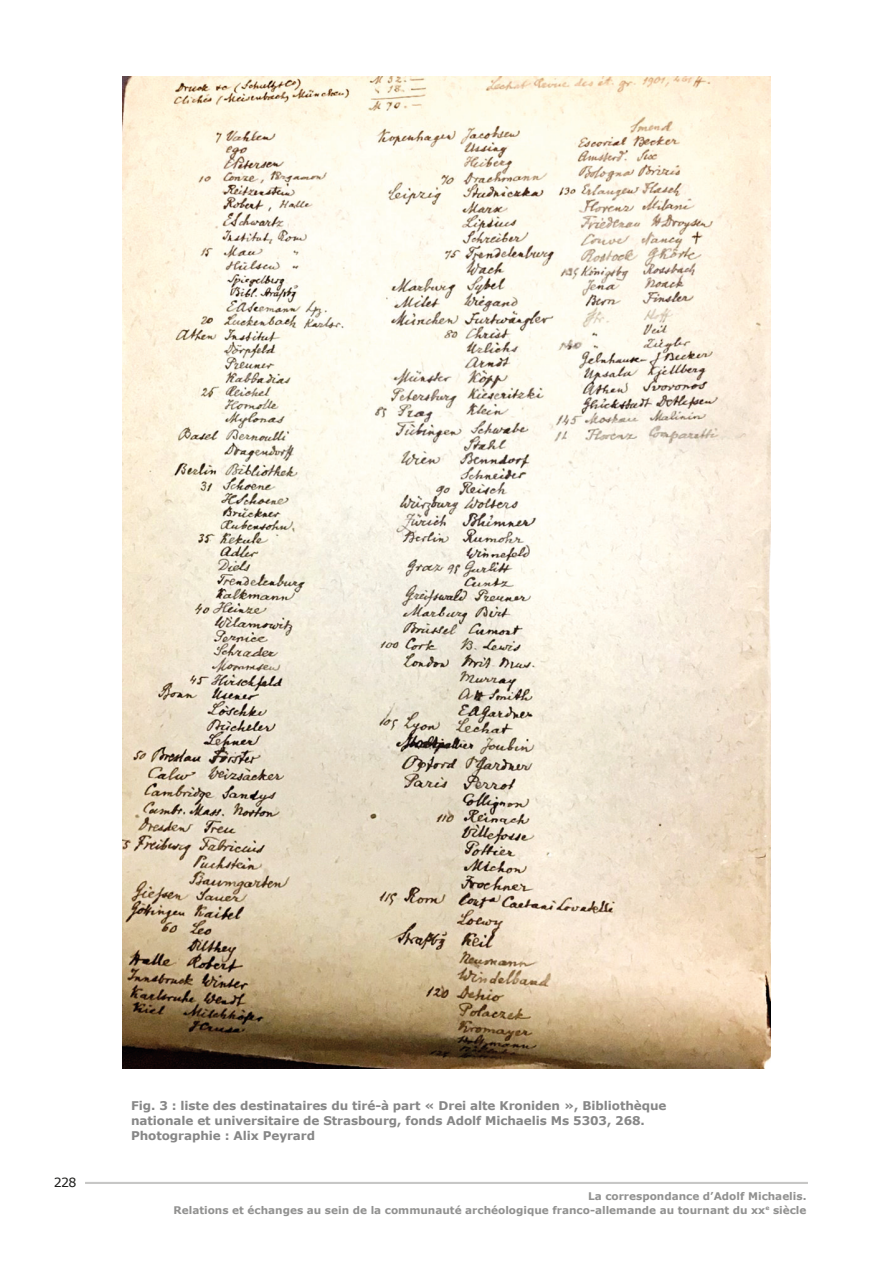
<style>
.page{position:relative;width:893px;height:1263px;background:#fff}
.page>*{position:absolute;margin:0;border:0;box-sizing:border-box;transform-origin:0 0}
.t1{font:12.6px "Verdana";color:#1d1d1b}
.légend{font:700 12px/15px "Verdana";letter-spacing:-.005em;color:#878787}
.t2{font:700 10.5px/13.5px "Verdana";color:#919190;text-align:right}
</style>
<div class="page">
<hr style="left:85px;top:1182px;width:723px;height:2px;background:#c7c7c6">
<img style="left:123px;top:77px;width:647px;height:991px">
<p class="t1" style="left:54px;top:1173px;width:24px">228</p>
<p class="légend" style="left:131px;top:1097px;width:537px">Fig. 3 : liste des destinataires du tiré-à part « Drei alte Kroniden », Bibliothèque nationale et universitaire de Strasbourg, fonds Adolf Michaelis Ms 5303, 268.</p>
<p class="légend" style="left:131px;top:1127px;width:186px">Photographie : Alix Peyrard</p>
<p class="t2" style="left:174px;top:1189px;width:634px">La correspondance d’Adolf Michaelis.<br>Relations et échanges au sein de la communauté archéologique franco-allemande au tournant du xx<sup>e</sup> siècle</p>
</div>
